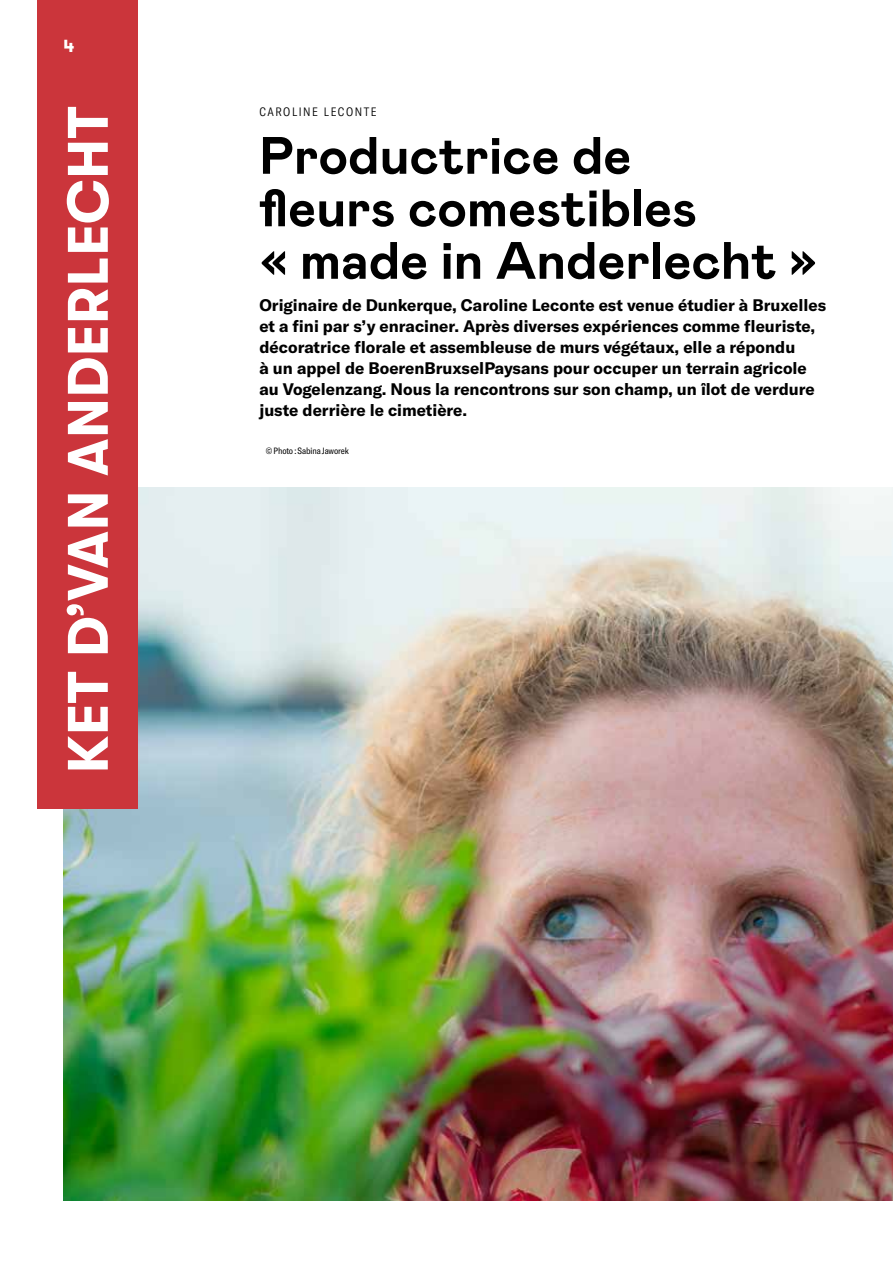
<style>
.page{position:relative;width:893px;height:1263px;background:#fff}
.page>*{position:absolute;margin:0;border:0;box-sizing:border-box;transform-origin:0 0}
.t1{font:700 57px "GT Walsheim Pro";letter-spacing:.01em;color:#fff}
.t2{font:700 52.5px/52.5px "Mabry Pro";color:#000}
.t3{font:700 18px "GT Walsheim Pro";color:#fff}
.t4{font:700 16.5px/21px "GT America";color:#000}
.t5{font:300 condensed 12px "GT America";letter-spacing:.13em;color:#000}
.t6{font:condensed 9px "GT America";letter-spacing:-.01em;color:#000}
</style>
<div class="page">
<img style="left:64px;top:488px;width:829px;height:713px">
<div style="left:38px;top:0;width:100px;height:809px;background:#cb353b"></div>
<p class="t3" style="left:64px;top:35px;width:13px">4</p>
<h1 class="t1" style="left:56px;top:773px;width:668px;rotate:-90deg">KET D’VAN ANDERLECHT</h1>
<p class="t5" style="left:259px;top:105px;width:119px">CAROLINE LECONTE</p>
<h2 class="t2" style="left:259px;top:127px;width:559px">Productrice de<br>fleurs comestibles<br>« made in Anderlecht »</h2>
<p class="t4" style="left:259px;top:294px;width:568px">Originaire de Dunkerque, Caroline Leconte est venue étudier à Bruxelles et a fini par s’y enraciner. Après diverses expériences comme fleuriste, décoratrice florale et assembleuse de murs végétaux, elle a répondu<br>à un appel de BoerenBruxselPaysans pour occuper un terrain agricole au Vogelenzang. Nous la rencontrons sur son champ, un îlot de verdure juste derrière le cimetière.</p>
<p class="t6" style="left:266px;top:445px;width:85px">© Photo : Sabina Jaworek</p>
</div>
